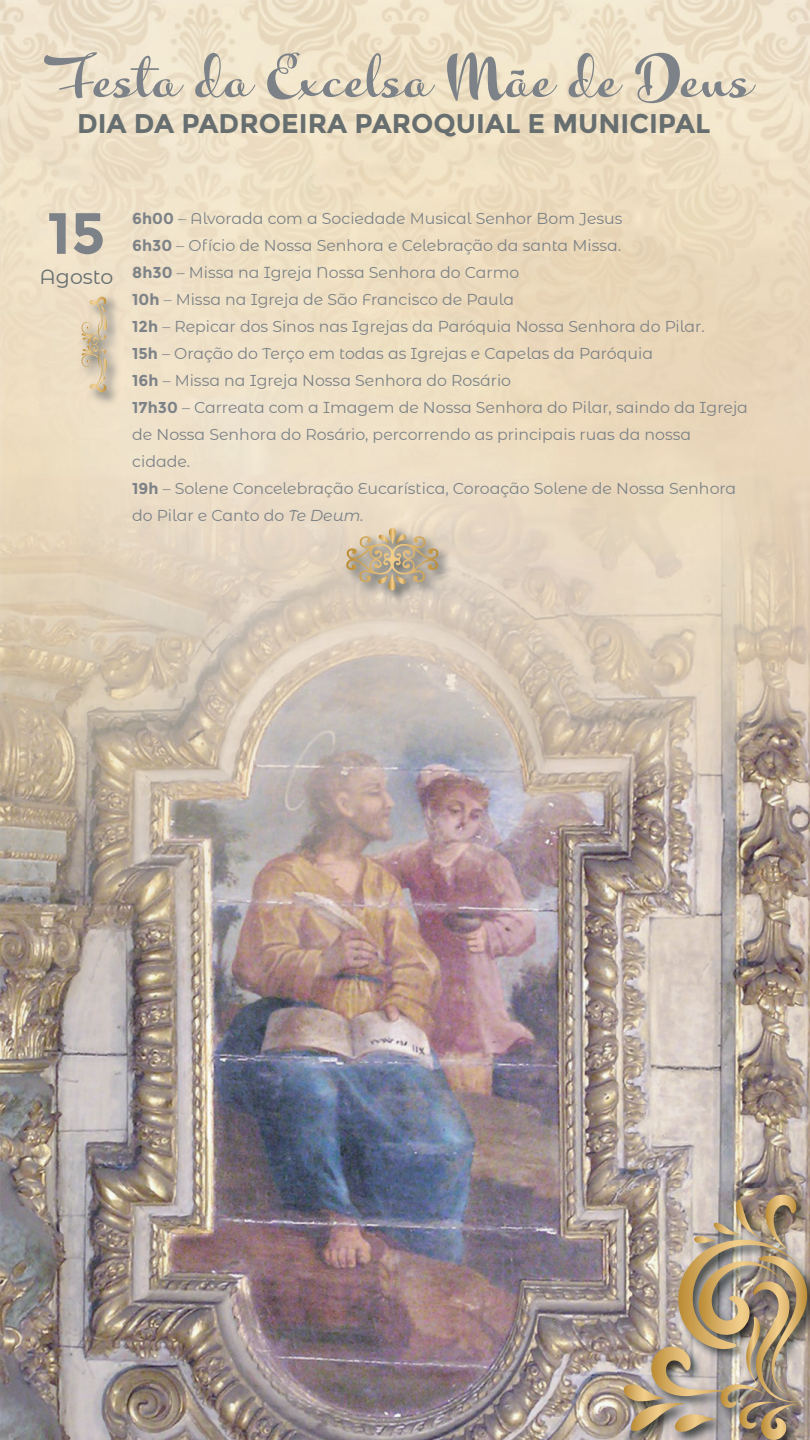
<style>
.page{position:relative;width:810px;height:1440px;background:#fff}
.page>*{position:absolute;margin:0;border:0;box-sizing:border-box;transform-origin:0 0}
.t1{font:700 58.12px "Montserrat";color:#7c8287}
.t2{font:54px "Kewl Script W00";color:#7c8287}
.t3{font:700 27px "Montserrat";color:#666e70}
.t4{font:20.55px "Montserrat";color:#666e70}
.t5{font:15.75px/27px "Montserrat";color:#7c8287}
.s1{font-weight:700}
.s2{font-style:italic}
</style>
<div class="page">
<img style="left:0;top:0;width:810px;height:1440px">
<img style="left:340px;top:522px;width:115px;height:85px">
<svg style="left:346px;top:528px;width:93px;height:63px;background:#c3b397"></svg>
<img style="left:75px;top:290px;width:48px;height:119px">
<svg style="left:82px;top:297px;width:25px;height:95px;background:#d5c3a4"></svg>
<img style="left:618px;top:1189px;width:192px;height:251px">
<img style="left:623px;top:1195px;width:185px;height:245px">
<h2 class="t2" style="left:59px;top:46px;width:698px">Festa da Excelsa Mãe de Deus</h2>
<h3 class="t3" style="left:77px;top:107px;width:635px">DIA DA PADROEIRA PAROQUIAL E MUNICIPAL</h3>
<h1 class="t1" style="left:47px;top:199px;width:60px">15</h1>
<h3 class="t4" style="left:40px;top:262px;width:75px">Agosto</h3>
<p class="t5" style="left:132px;top:204px;width:617px"><span class="s1">6h00</span> – Alvorada com a Sociedade Musical Senhor Bom Jesus<br><span class="s1">6h30</span> – Ofício de Nossa Senhora e Celebração da santa Missa.<br><span class="s1">8h30</span> – Missa na Igreja Nossa Senhora do Carmo<br><span class="s1">10h</span> – Missa na Igreja de São Francisco de Paula<br><span class="s1">12h</span> – Repicar dos Sinos nas Igrejas da Paróquia Nossa Senhora do Pilar.<br><span class="s1">15h</span> – Oração do Terço em todas as Igrejas e Capelas da Paróquia<br><span class="s1">16h</span> – Missa na Igreja Nossa Senhora do Rosário<br><span class="s1">17h30</span> – Carreata com a Imagem de Nossa Senhora do Pilar, saindo da Igreja de Nossa Senhora do Rosário, percorrendo as principais ruas da nossa cidade.<br><span class="s1">19h</span> – Solene Concelebração Eucarística, Coroação Solene de Nossa Senhora do Pilar e Canto do <span class="s2">Te Deum.</span></p>
</div>
